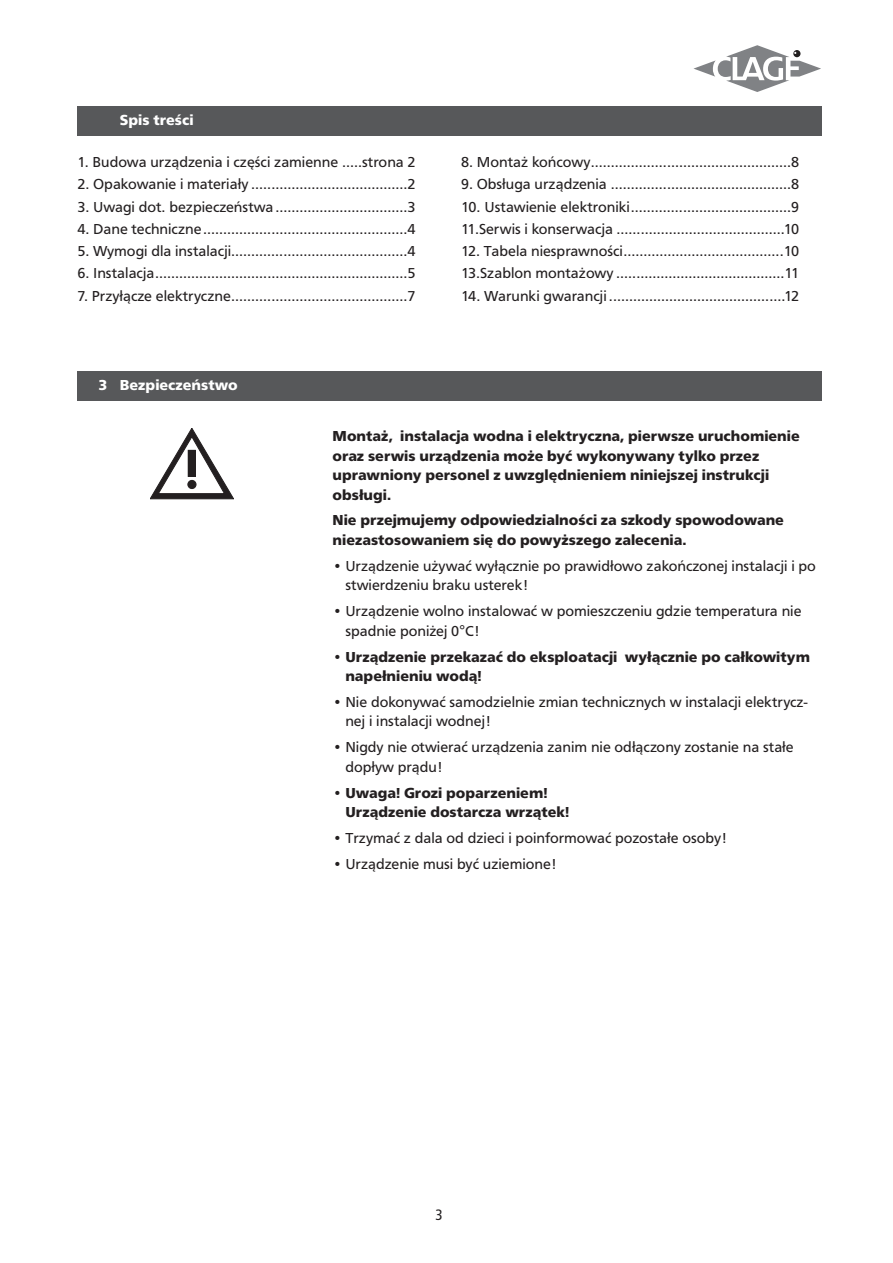
<style>
.page{position:relative;width:893px;height:1263px;background:#fff}
.page>*{position:absolute;margin:0;border:0;box-sizing:border-box;transform-origin:0 0}
.t1{font:15px/19.5px "F015 TCE";color:#231f20}
.t2{font:700 15px/19.5px "F015 TCE";color:#231f20}
.t3{font:700 15px "F015 TCE";color:#fff}
.t4{font:condensed 15px "Frutiger LT Std";color:#231f20}
</style>
<div class="page">
<svg style="left:693px;top:45px;width:128px;height:47px"></svg>
<div style="left:77px;top:371px;width:744px;height:30px;background:#57585a"></div>
<svg style="left:150px;top:499px;width:84px;height:1px"></svg>
<svg style="left:150px;top:428px;width:84px;height:71px"></svg>
<div style="left:188px;top:450px;width:7px;height:26px;background:#231f20"></div>
<div style="left:188px;top:480px;width:8px;height:9px;background:#231f20;border-radius:50%"></div>
<div style="left:188px;top:480px;width:8px;height:9px;border:1px solid #231f20;border-radius:50%"></div>
<div style="left:77px;top:106px;width:744px;height:30px;background:#57585a"></div>
<p class="t3" style="left:120px;top:115px;width:75px">Spis treści</p>
<p class="t1" style="left:77px;top:153px;width:340px">1. Budowa urządzenia i części zamienne .....strona 2</p>
<p class="t1" style="left:77px;top:176px;width:340px">2. Opakowanie i materiały .......................................2</p>
<p class="t1" style="left:77px;top:198px;width:340px">3. Uwagi dot. bezpieczeństwa.................................3</p>
<p class="t1" style="left:77px;top:220px;width:340px">4. Dane techniczne...................................................4</p>
<p class="t1" style="left:77px;top:242px;width:340px">5. Wymogi dla instalacji............................................4</p>
<p class="t1" style="left:77px;top:265px;width:340px">6. Instalacja...............................................................5</p>
<p class="t1" style="left:77px;top:287px;width:340px">7. Przyłącze elektryczne............................................7</p>
<p class="t3" style="left:99px;top:380px;width:141px">3 Bezpieczeństwo</p>
<p class="t1" style="left:461px;top:153px;width:340px">8. Montaż końcowy..................................................8</p>
<p class="t1" style="left:461px;top:176px;width:340px">9. Obsługa urządzenia .............................................8</p>
<p class="t1" style="left:461px;top:197px;width:340px;line-height:22.2px">10. Ustawienie elektroniki........................................9<br>11.Serwis i konserwacja ..........................................10</p>
<p class="t1" style="left:461px;top:241px;width:340px;line-height:22.2px">12. Tabela niesprawności........................................10<br>13.Szablon montażowy ..........................................11</p>
<p class="t1" style="left:461px;top:287px;width:340px">14. Warunki gwarancji ............................................12</p>
<p class="t2" style="left:332px;top:428px;width:468px">Montaż, instalacja wodna i elektryczna, pierwsze uruchomienie oraz serwis urządzenia może być wykonywany tylko przez uprawniony personel z uwzględnieniem niniejszej instrukcji obsługi.</p>
<p class="t2" style="left:332px;top:512px;width:453px">Nie przejmujemy odpowiedzialności za szkody spowodowane niezastosowaniem się do powyższego zalecenia.</p>
<p class="t1" style="left:345px;top:557px;width:472px;text-indent:-13px">• Urządzenie używać wyłącznie po prawidłowo zakończonej instalacji i po stwierdzeniu braku usterek!</p>
<p class="t1" style="left:345px;top:603px;width:457px;text-indent:-13px">• Urządzenie wolno instalować w pomieszczeniu gdzie temperatura nie spadnie poniżej 0°C!</p>
<p class="t2" style="left:345px;top:648px;width:466px;text-indent:-13px">• Urządzenie przekazać do eksploatacji wyłącznie po całkowitym napełnieniu wodą!</p>
<p class="t1" style="left:345px;top:693px;width:463px;text-indent:-13px">• Nie dokonywać samodzielnie zmian technicznych w instalacji elektrycz&shy;nej i instalacji wodnej!</p>
<p class="t1" style="left:345px;top:739px;width:450px;text-indent:-13px">• Nigdy nie otwierać urządzenia zanim nie odłączony zostanie na stałe dopływ prądu!</p>
<p class="t2" style="left:345px;top:784px;width:225px;text-indent:-13px">• Uwaga! Grozi poparzeniem!<br>Urządzenie dostarcza wrzątek!</p>
<p class="t1" style="left:332px;top:829px;width:396px">• Trzymać z dala od dzieci i poinformować pozostałe osoby!</p>
<p class="t1" style="left:332px;top:855px;width:226px">• Urządzenie musi być uziemione!</p>
<p class="t4" style="left:435px;top:1209px;width:9px">3</p>
</div>
